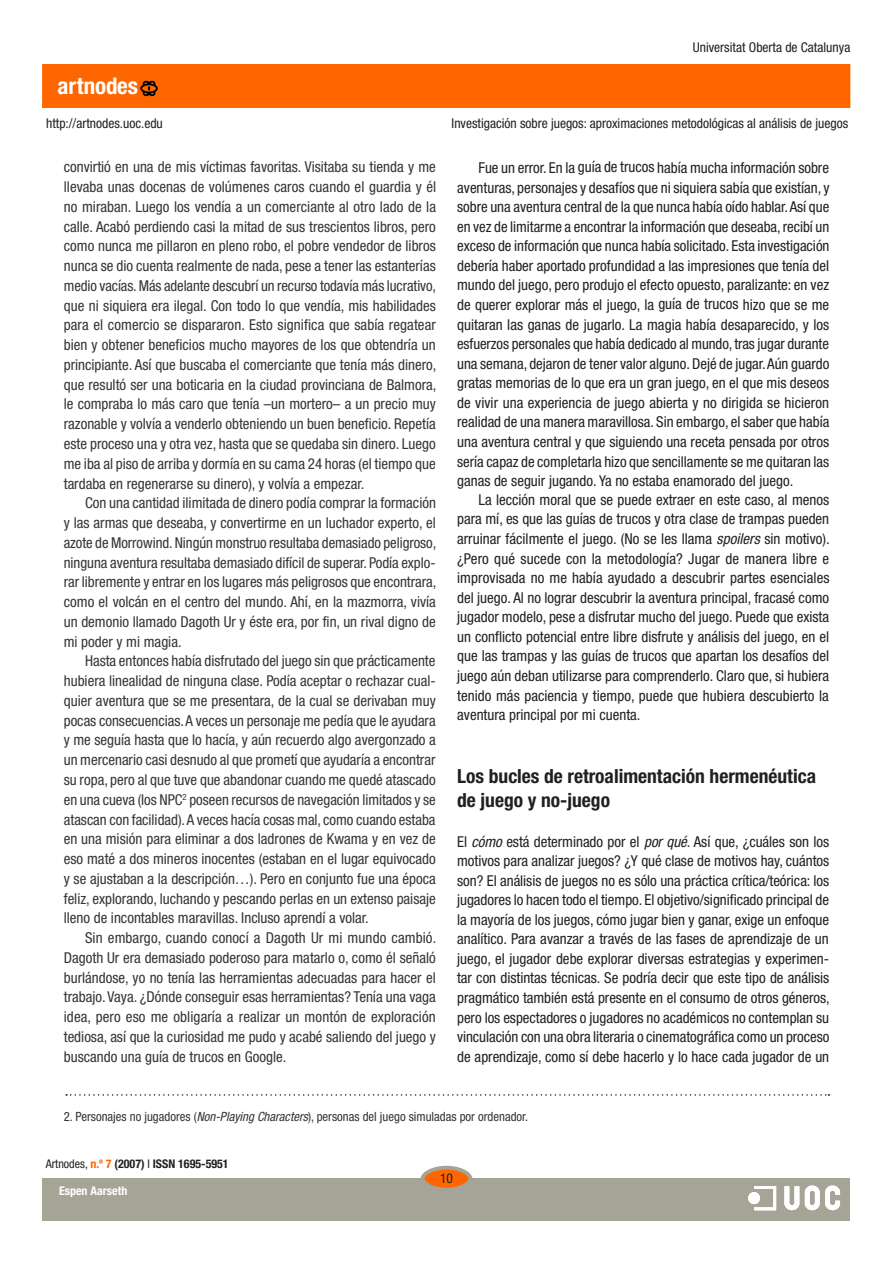
<style>
.page{position:relative;width:893px;height:1263px;background:#fff}
.page>*{position:absolute;margin:0;border:0;box-sizing:border-box;transform-origin:0 0}
.t1{font:700 condensed 22.95px "Helvetica Neue LT Std";color:#fff}
.SUBTITOLS{font:700 condensed 19.5px/24px "Helvetica Neue LT Std";color:#231f20}
.text_general{font:condensed 15px/19.8px "Helvetica Neue LT Std";color:#363435;text-align:justify}
.text_general-2{font:condensed 15px/19.5px "Helvetica Neue LT Std";color:#231f20;text-align:justify}
.t2{font:condensed 13.5px "Helvetica Neue LT Std";color:#231f20}
.notas{font:condensed 12.75px "Helvetica Neue LT Std";color:#363435}
.t3{font:700 condensed 12px "Helvetica Neue LT Std";color:#231f20}
.t4{font:700 condensed 12px "Helvetica Neue LT Std";color:#fff}
.s1{font-style:italic}
.s2{font-weight:400}
.s3{color:#f60}
</style>
<div class="page">
<div style="left:43px;top:1178px;width:807px;height:42px;background:#a6a397"></div>
<div style="left:422px;top:1168px;width:48px;height:21px;background:#f60;border-radius:50%"></div>
<div style="left:421px;top:1166px;width:51px;height:25px;border:4px solid #a6a397;border-radius:50%"></div>
<img style="left:748px;top:1185px;width:93px;height:26px">
<div style="left:43px;top:65px;width:807px;height:42px;background:#f60"></div>
<svg style="left:66px;top:1094px;width:763px;height:2px"></svg>
<h1 class="t1" style="left:58px;top:72px;width:82px">artnodes</h1>
<p class="t2" style="left:46px;top:115px;width:118px">http://artnodes.uoc.edu</p>
<p class="text_general" style="left:64px;top:157px;width:374px">convirtió en una de mis víctimas favoritas. Visitaba su tienda y me llevaba unas docenas de volúmenes caros cuando el guardia y él no miraban. Luego los vendía a un comerciante al otro lado de la calle. Acabó perdiendo casi la mitad de sus trescientos libros, pero como nunca me pillaron en pleno robo, el pobre vendedor de libros nunca se dio cuenta realmente de nada, pese a tener las estanterías medio vacías. Más adelante descubrí un recurso todavía más lucrativo, que ni siquiera era ilegal. Con todo lo que vendía, mis habilidades para el comercio se dispararon. Esto significa que sabía regatear bien y obtener beneficios mucho mayores de los que obtendría un principiante. Así que buscaba el comerciante que tenía más dinero, que resultó ser una boticaria en la ciudad provinciana de Balmora, le compraba lo más caro que tenía –un mortero– a un precio muy razonable y volvía a venderlo obteniendo un buen beneficio. Repetía este proceso una y otra vez, hasta que se quedaba sin dinero. Luego me iba al piso de arriba y dormía en su cama 24 horas (el tiempo que tardaba en regenerarse su dinero), y volvía a empezar.</p>
<p class="text_general" style="left:64px;top:493px;width:374px;text-indent:21px">Con una cantidad ilimitada de dinero podía comprar la formación y las armas que deseaba, y convertirme en un luchador experto, el azote de Morrowind. Ningún monstruo resultaba demasiado peligroso, ninguna aventura resultaba demasiado difícil de superar. Podía explo&shy;rar libremente y entrar en los lugares más peligrosos que encontrara, como el volcán en el centro del mundo. Ahí, en la mazmorra, vivía un demonio llamado Dagoth Ur y éste era, por fin, un rival digno de mi poder y mi magia.</p>
<p class="text_general" style="left:64px;top:651px;width:374px;text-indent:21px">Hasta entonces había disfrutado del juego sin que prácticamente hubiera linealidad de ninguna clase. Podía aceptar o rechazar cual&shy;quier aventura que se me presentara, de la cual se derivaban muy pocas consecuencias. A veces un personaje me pedía que le ayudara y me seguía hasta que lo hacía, y aún recuerdo algo avergonzado a un mercenario casi desnudo al que prometí que ayudaría a encontrar su ropa, pero al que tuve que abandonar cuando me quedé atascado en una cueva (los NPC<sup>2</sup> poseen recursos de navegación limitados y se atascan con facilidad). A veces hacía cosas mal, como cuando estaba en una misión para eliminar a dos ladrones de Kwama y en vez de eso maté a dos mineros inocentes (estaban en el lugar equivocado y se ajustaban a la descripción…). Pero en conjunto fue una época feliz, explorando, luchando y pescando perlas en un extenso paisaje lleno de incontables maravillas. Incluso aprendí a volar.</p>
<p class="text_general" style="left:64px;top:928px;width:374px;text-indent:21px">Sin embargo, cuando conocí a Dagoth Ur mi mundo cambió.<br>Dagoth Ur era demasiado poderoso para matarlo o, como él señaló burlándose, yo no tenía las herramientas adecuadas para hacer el trabajo. Vaya. ¿Dónde conseguir esas herramientas? Tenía una vaga idea, pero eso me obligaría a realizar un montón de exploración tediosa, así que la curiosidad me pudo y acabé saliendo del juego y buscando una guía de trucos en Google.</p>
<p class="t2" style="left:693px;top:40px;width:159px">Universitat Oberta de Catalunya</p>
<p class="t2" style="left:452px;top:115px;width:398px">Investigación sobre juegos: aproximaciones metodológicas al análisis de juegos</p>
<p class="text_general-2" style="left:457px;top:158px;width:374px;text-indent:21px">Fue un error. En la guía de trucos había mucha información sobre aventuras, personajes y desafíos que ni siquiera sabía que existían, y sobre una aventura central de la que nunca había oído hablar. Así que en vez de limitarme a encontrar la información que deseaba, recibí un exceso de información que nunca había solicitado. Esta investigación debería haber aportado profundidad a las impresiones que tenía del mundo del juego, pero produjo el efecto opuesto, paralizante: en vez de querer explorar más el juego, la guía de trucos hizo que se me quitaran las ganas de jugarlo. La magia había desaparecido, y los esfuerzos personales que había dedicado al mundo, tras jugar durante una semana, dejaron de tener valor alguno. Dejé de jugar. Aún guardo gratas memorias de lo que era un gran juego, en el que mis deseos de vivir una experiencia de juego abierta y no dirigida se hicieron realidad de una manera maravillosa. Sin embargo, el saber que había una aventura central y que siguiendo una receta pensada por otros sería capaz de completarla hizo que sencillamente se me quitaran las ganas de seguir jugando. Ya no estaba enamorado del juego.</p>
<p class="text_general-2" style="left:457px;top:490px;width:374px;text-indent:21px">La lección moral que se puede extraer en este caso, al menos para mí, es que las guías de trucos y otra clase de trampas pueden arruinar fácilmente el juego. (No se les llama <span class="s1">spoilers</span> sin motivo). ¿Pero qué sucede con la metodología? Jugar de manera libre e improvisada no me había ayudado a descubrir partes esenciales del juego. Al no lograr descubrir la aventura principal, fracasé como jugador modelo, pese a disfrutar mucho del juego. Puede que exista un conflicto potencial entre libre disfrute y análisis del juego, en el que las trampas y las guías de trucos que apartan los desafíos del juego aún deban utilizarse para comprenderlo. Claro que, si hubiera tenido más paciencia y tiempo, puede que hubiera descubierto la aventura principal por mi cuenta.</p>
<p class="SUBTITOLS" style="left:457px;top:764px;width:360px">Los bucles de retroalimentación hermenéutica de juego y no-juego</p>
<p class="text_general-2" style="left:457px;top:831px;width:374px">El <span class="s1">cómo</span> está determinado por el <span class="s1">por qué</span>. Así que, ¿cuáles son los motivos para analizar juegos? ¿Y qué clase de motivos hay, cuántos son? El análisis de juegos no es sólo una práctica crítica/teórica: los jugadores lo hacen todo el tiempo. El objetivo/significado principal de la mayoría de los juegos, cómo jugar bien y ganar, exige un enfoque analítico. Para avanzar a través de las fases de aprendizaje de un juego, el jugador debe explorar diversas estrategias y experimen&shy;tar con distintas técnicas. Se podría decir que este tipo de análisis pragmático también está presente en el consumo de otros géneros, pero los espectadores o jugadores no académicos no contemplan su vinculación con una obra literaria o cinematográfica como un proceso de aprendizaje, como sí debe hacerlo y lo hace cada jugador de un</p>
<p class="notas" style="left:64px;top:1109px;width:466px">2. Personajes no jugadores (<span class="s1">Non-Playing Characters</span>), personas del juego simuladas por ordenador.</p>
<p class="t3" style="left:46px;top:1157px;width:184px"><span class="s2">Artnodes,</span> <span class="s3">n.º 7</span> (2007) <span class="s2">I</span> ISSN 1695-5951</p>
<p class="t4" style="left:59px;top:1183px;width:70px">Espen Aarseth</p>
<p class="t2" style="left:440px;top:1171px;width:14px">10</p>
</div>
